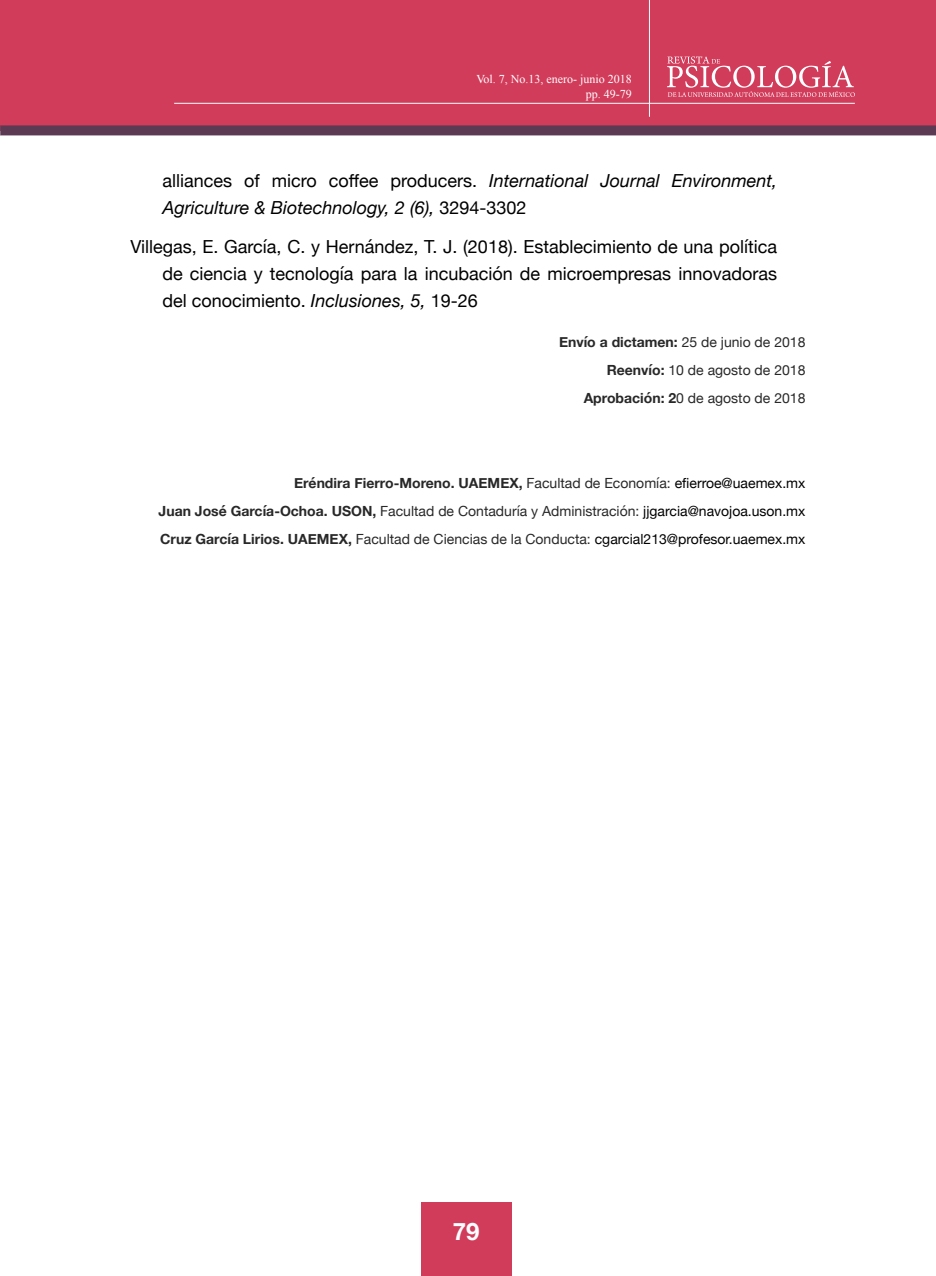
<style>
.page{position:relative;width:936px;height:1276px;background:#fff}
.page>*{position:absolute;margin:0;border:0;box-sizing:border-box;transform-origin:0 0}
.t1{font:700 24px "Helvetica Neue";color:#fafdff}
.t2{font:18px/27px "Helvetica Neue";color:#000;text-align:justify}
.t3{font:italic 18px/27px "Helvetica Neue";color:#000}
.t4{font:14px/28px "Helvetica Neue";color:#292829;text-align:right}
.t5{font:12px/14.4px "Times New Roman";color:#fff;text-align:right}
.s1{font-style:normal}
.s2{font-style:italic}
.s3{font-weight:700}
.s4{color:#000}
</style>
<div class="page">
<div style="left:0;top:0;width:935px;height:130px;background:#d13c5b"></div>
<div style="left:1px;top:125px;width:934px;height:10px;background:#5c3a53"></div>
<svg style="left:667px;top:56px;width:187px;height:41px"></svg>
<hr style="left:174px;top:103px;width:680px;height:1px;background:#fff">
<hr style="left:649px;top:0;width:1px;height:117px;background:#fff">
<div style="left:421px;top:1202px;width:90px;height:74px;background:#d13c5b"></div>
<p class="t5" style="left:476px;top:72px;width:157px">Vol. 7, No.13, enero- junio 2018 pp. 49-79</p>
<p class="t3" style="left:162px;top:168px;width:616px"><span class="s1">alliances of micro coffee producers.</span> International Journal Environment,<br>Agriculture &amp; Biotechnology, 2 (6), <span class="s1">3294-3302</span></p>
<p class="t2" style="left:162px;top:234px;width:616px;text-indent:-32px">Villegas, E. García, C. y Hernández, T. J. (2018). Establecimiento de una política de ciencia y tecnología para la incubación de microempresas innovadoras del conocimiento. <span class="s2">Inclusiones, 5,</span> 19-26</p>
<p class="t4" style="left:559px;top:329px;width:248px"><span class="s3">Envío a dictamen:</span> 25 de junio de 2018<br><span class="s3">Reenvío:</span> 10 de agosto de 2018<br><span class="s3">Aprobación: 2</span>0 de agosto de 2018</p>
<p class="t4" style="left:159px;top:470px;width:648px;text-align:justify;text-indent:135px"><span class="s3">Eréndira Fierro-Moreno. UAEMEX,</span> Facultad de Economía: <span class="s4">efierroe@uaemex.mx </span><span class="s3">Juan José García-Ochoa. USON,</span> Facultad de Contaduría y Administración: <span class="s4">jjgarcia@navojoa.uson.mx </span><span class="s3">Cruz García Lirios. UAEMEX,</span> Facultad de Ciencias de la Conducta: <span class="s4">cgarcial213@profesor.uaemex.mx</span></p>
<h1 class="t1" style="left:452px;top:1212px;width:28px">79</h1>
</div>
